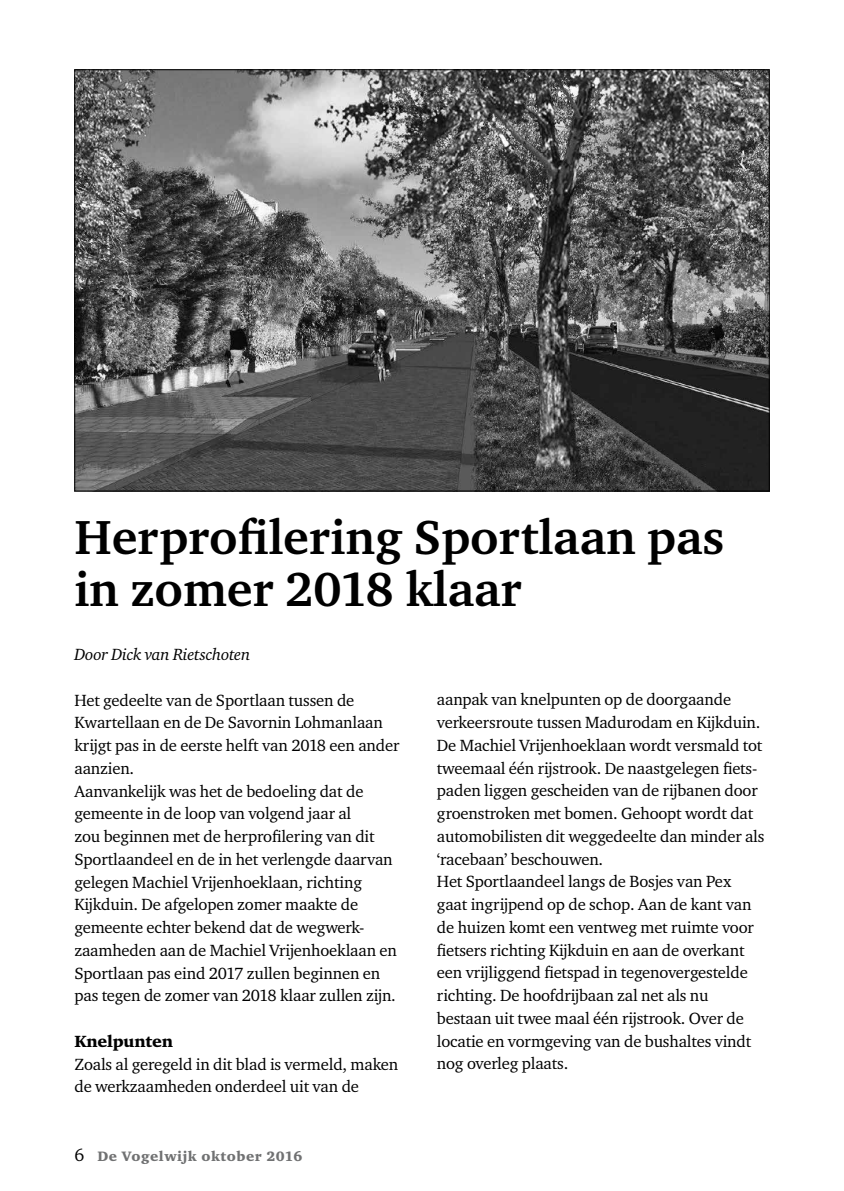
<style>
.page{position:relative;width:844px;height:1191px;background:#fff}
.page>*{position:absolute;margin:0;border:0;box-sizing:border-box;transform-origin:0 0}
.t1{font:700 49px/52.5px "Charter ITC";color:#000}
.t2{font:16.62px/22.8px "Charter ITC";letter-spacing:-.01em;color:#000}
.t3{font:italic 16.62px "Charter ITC";letter-spacing:-.01em;color:#000}
.t4{font:16.62px "Charter ITC Blac";letter-spacing:-.01em;color:#000}
.t5{font:14px "Charter ITC Blac";letter-spacing:.04em;color:#707172}
.s1{font-family:"Charter ITC";font-size:17.5px;color:#000}
</style>
<div class="page">
<img style="left:76px;top:71px;width:691px;height:418px">
<h1 class="t1" style="left:74px;top:509px;width:651px">Herprofilering Sportlaan pas in zomer 2018 klaar</h1>
<p class="t3" style="left:74px;top:644px;width:177px">Door Dick van Rietschoten</p>
<p class="t2" style="left:74px;top:688px;width:326px">Het gedeelte van de Sportlaan tussen de Kwartellaan en de De Savornin Lohmanlaan krijgt pas in de eerste helft van 2018 een ander aanzien.<br>Aanvankelijk was het de bedoeling dat de gemeente in de loop van volgend jaar al<br>zou beginnen met de herprofilering van dit Sportlaandeel en de in het verlengde daarvan gelegen Machiel Vrijenhoeklaan, richting Kijkduin. De afgelopen zomer maakte de gemeente echter bekend dat de wegwerk&shy;zaamheden aan de Machiel Vrijenhoeklaan en Sportlaan pas eind 2017 zullen beginnen en pas tegen de zomer van 2018 klaar zullen zijn.</p>
<p class="t4" style="left:74px;top:1030px;width:100px">Knelpunten</p>
<p class="t2" style="left:74px;top:1052px;width:325px">Zoals al geregeld in dit blad is vermeld, maken de werkzaamheden onderdeel uit van de</p>
<p class="t5" style="left:74px;top:1147px;width:229px"><span class="s1">6</span> De Vogelwijk oktober 2016</p>
<p class="t2" style="left:437px;top:688px;width:329px">aanpak van knelpunten op de doorgaande verkeersroute tussen Madurodam en Kijkduin.<br>De Machiel Vrijenhoeklaan wordt versmald tot tweemaal één rijstrook. De naastgelegen fiets&shy;paden liggen gescheiden van de rijbanen door groenstroken met bomen. Gehoopt wordt dat automobilisten dit weggedeelte dan minder als ‘racebaan’ beschouwen.<br>Het Sportlaandeel langs de Bosjes van Pex gaat ingrijpend op de schop. Aan de kant van de huizen komt een ventweg met ruimte voor fietsers richting Kijkduin en aan de overkant een vrijliggend fietspad in tegenovergestelde richting. De hoofdrijbaan zal net als nu bestaan uit twee maal één rijstrook. Over de locatie en vormgeving van de bushaltes vindt nog overleg plaats.</p>
</div>
